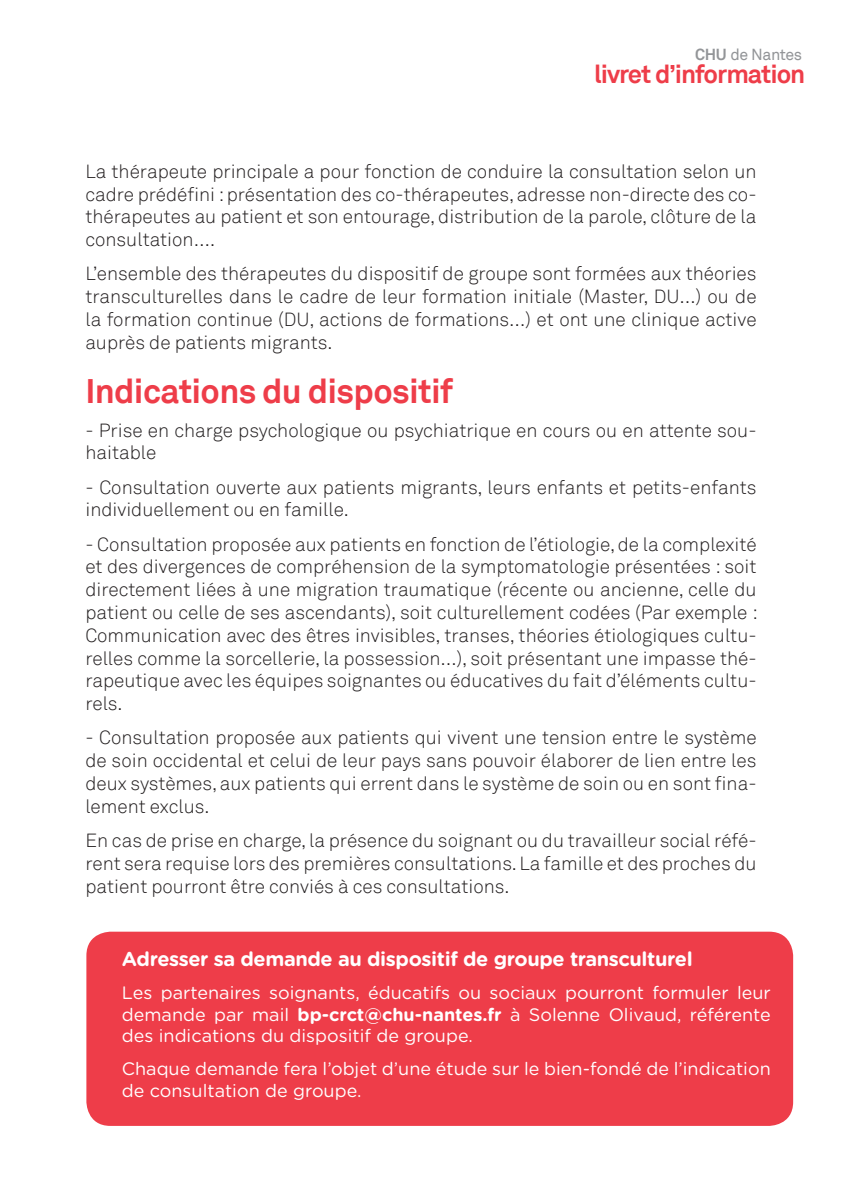
<style>
.page{position:relative;width:842px;height:1191px;background:#fff}
.page>*{position:absolute;margin:0;border:0;box-sizing:border-box;transform-origin:0 0}
.t1{font:700 34px "Akkurat";letter-spacing:-.02em;color:#ee3d49}
.t2{font:700 25.6px "Akkurat";letter-spacing:-.04em;color:#ee3d49}
.t3{font:700 20px "Gotham Rounded";letter-spacing:-.02em;color:#fff}
.t4{font:300 19px/22.8px "Akkurat";color:#231f20;text-align:justify}
.t5{font:18px/21.6px "Gotham Rounded";color:#fff;text-align:justify}
.t6{font:16px "Akkurat";letter-spacing:-.03em;color:#939598}
.s1{font-weight:700}
</style>
<div class="page">
<div style="left:86px;top:931px;width:707px;height:194px;background:#ee3d49;border-radius:24px"></div>
<p class="t6" style="left:695px;top:45px;width:108px"><span class="s1">CHU</span> de Nantes</p>
<h2 class="t2" style="left:594px;top:58px;width:213px">livret d’information</h2>
<p class="t4" style="left:85px;top:160px;width:673px">La thérapeute principale a pour fonction de conduire la consultation selon un cadre prédéfini : présentation des co-thérapeutes, adresse non-directe des co&shy;thérapeutes au patient et son entourage, distribution de la parole, clôture de la consultation….</p>
<p class="t4" style="left:85px;top:263px;width:673px">L’ensemble des thérapeutes du dispositif de groupe sont formées aux théories transculturelles dans le cadre de leur formation initiale (Master, DU…) ou de la formation continue (DU, actions de formations…) et ont une clinique active auprès de patients migrants.</p>
<h1 class="t1" style="left:85px;top:369px;width:369px">Indications du dispositif</h1>
<p class="t4" style="left:85px;top:419px;width:673px">- Prise en charge psychologique ou psychiatrique en cours ou en attente sou&shy;haitable</p>
<p class="t4" style="left:85px;top:476px;width:673px">- Consultation ouverte aux patients migrants, leurs enfants et petits-enfants individuellement ou en famille.</p>
<p class="t4" style="left:85px;top:533px;width:674px">- Consultation proposée aux patients en fonction de l’étiologie, de la complexité et des divergences de compréhension de la symptomatologie présentées : soit directement liées à une migration traumatique (récente ou ancienne, celle du patient ou celle de ses ascendants), soit culturellement codées (Par exemple :<br>Communication avec des êtres invisibles, transes, théories étiologiques cultu&shy;relles comme la sorcellerie, la possession…), soit présentant une impasse thé&shy;rapeutique avec les équipes soignantes ou éducatives du fait d’éléments cultu&shy;rels.</p>
<p class="t4" style="left:85px;top:726px;width:673px">- Consultation proposée aux patients qui vivent une tension entre le système de soin occidental et celui de leur pays sans pouvoir élaborer de lien entre les deux systèmes, aux patients qui errent dans le système de soin ou en sont fina&shy;lement exclus.</p>
<p class="t4" style="left:85px;top:829px;width:673px">En cas de prise en charge, la présence du soignant ou du travailleur social réfé&shy;rent sera requise lors des premières consultations. La famille et des proches du patient pourront être conviés à ces consultations.</p>
<p class="t3" style="left:122px;top:944px;width:572px">Adresser sa demande au dispositif de groupe transculturel</p>
<p class="t5" style="left:122px;top:981px;width:650px">Les partenaires soignants, éducatifs ou sociaux pourront formuler leur demande par mail <span class="s1">bp-crct@chu-nantes.fr</span> à Solenne Olivaud, référente des indications du dispositif de groupe.</p>
<p class="t5" style="left:122px;top:1057px;width:650px">Chaque demande fera l’objet d’une étude sur le bien-fondé de l’indication de consultation de groupe.</p>
</div>
